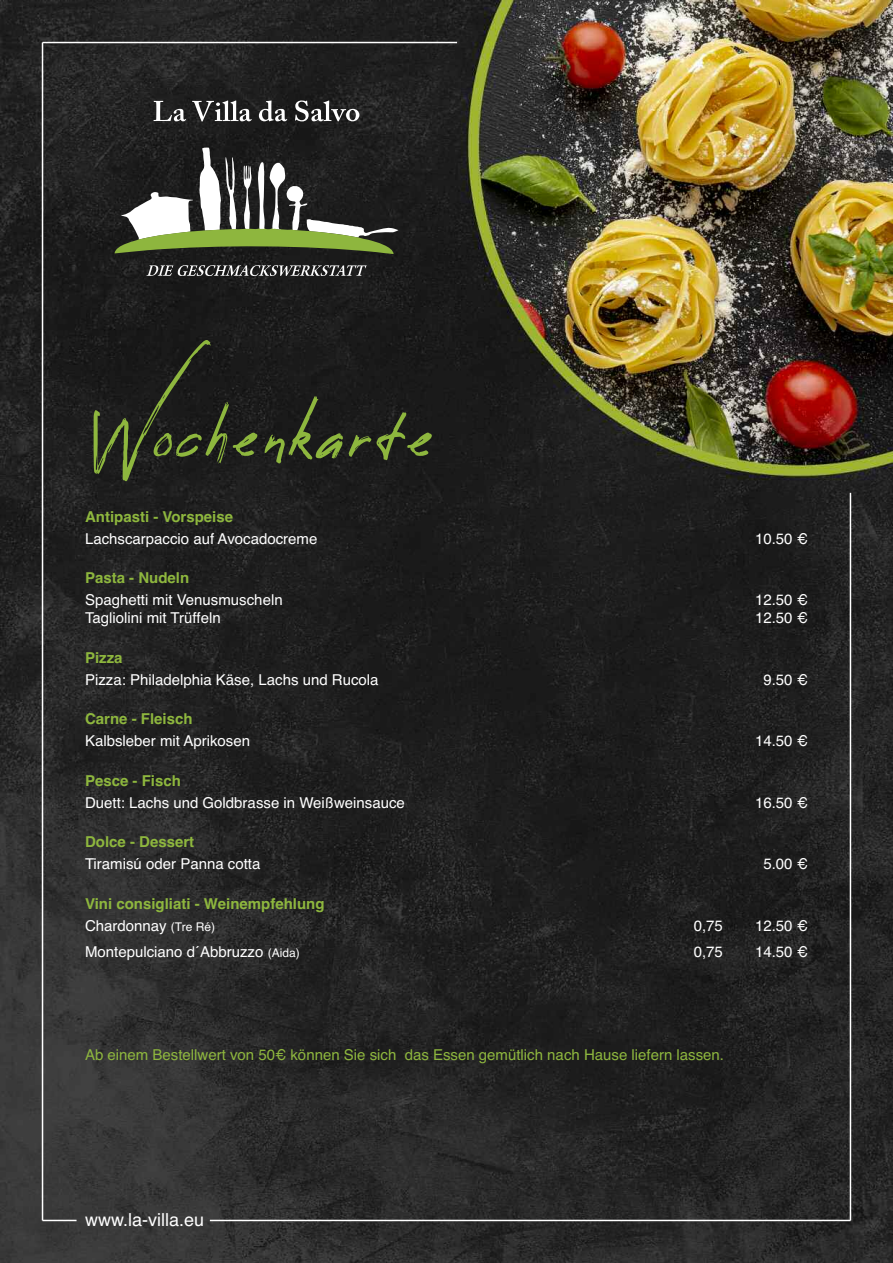
<style>
.page{position:relative;width:893px;height:1263px;background:#fff}
.page>*{position:absolute;margin:0;border:0;box-sizing:border-box;transform-origin:0 0}
.t1{font:54px "Reey";letter-spacing:.1em;color:#8eb73e}
.t2{font:18px "Helvetica";color:#fff}
.t3{font:15px "Helvetica";color:#fff}
.t4{font:700 15px/22.2px "Helvetica";color:#8eb73e}
.t5{font:15px "Helvetica";color:#8eb73e}
.s1{font-weight:400;color:#fff}
.s2{font-weight:400;font-size:12px;color:#fff}
.s3{font-size:12px}
</style>
<div class="page">
<img style="left:0;top:0;width:893px;height:1263px">
<svg style="left:154px;top:101px;width:32px;height:20px"></svg>
<svg style="left:192px;top:101px;width:60px;height:21px"></svg>
<svg style="left:259px;top:101px;width:28px;height:20px"></svg>
<svg style="left:295px;top:101px;width:64px;height:20px"></svg>
<svg style="left:115px;top:148px;width:283px;height:106px"></svg>
<svg style="left:146px;top:265px;width:221px;height:11px;background:#636363"></svg>
<hr style="left:43px;top:42px;width:414px;height:1px;background:#fff">
<hr style="left:42px;top:43px;width:1px;height:1177px;background:#fff">
<hr style="left:210px;top:1220px;width:640px;height:1px;background:#fff">
<hr style="left:43px;top:1220px;width:34px;height:1px;background:#fff">
<hr style="left:850px;top:493px;width:1px;height:727px;background:#fff">
<h1 class="t1" style="left:85px;top:409px;width:348px">Wochenkarte</h1>
<p class="t4" style="left:85px;top:505px;width:150px">Antipasti - Vorspeise</p>
<p class="t3" style="left:85px;top:530px;width:234px">Lachscarpaccio auf Avocadocreme</p>
<p class="t3" style="left:755px;top:530px;width:54px">10.50 €</p>
<p class="t4" style="left:85px;top:567px;width:106px">Pasta - Nudeln</p>
<p class="t3" style="left:85px;top:591px;width:199px">Spaghetti mit Venusmuscheln</p>
<p class="t3" style="left:755px;top:591px;width:54px">12.50 €</p>
<p class="t3" style="left:85px;top:609px;width:137px">Tagliolini mit Trüffeln</p>
<p class="t3" style="left:755px;top:609px;width:54px">12.50 €</p>
<p class="t4" style="left:85px;top:646px;width:39px">Pizza</p>
<p class="t3" style="left:85px;top:671px;width:295px">Pizza: Philadelphia Käse, Lachs und Rucola</p>
<p class="t3" style="left:763px;top:671px;width:46px">9.50 €</p>
<p class="t4" style="left:85px;top:708px;width:109px">Carne - Fleisch</p>
<p class="t3" style="left:85px;top:732px;width:167px">Kalbsleber mit Aprikosen</p>
<p class="t3" style="left:755px;top:732px;width:54px">14.50 €</p>
<p class="t4" style="left:85px;top:769px;width:97px">Pesce - Fisch</p>
<p class="t3" style="left:85px;top:794px;width:321px">Duett: Lachs und Goldbrasse in Weißweinsauce</p>
<p class="t3" style="left:755px;top:794px;width:54px">16.50 €</p>
<p class="t4" style="left:85px;top:831px;width:111px">Dolce - Dessert</p>
<p class="t3" style="left:85px;top:855px;width:177px">Tiramisú oder Panna cotta</p>
<p class="t3" style="left:763px;top:855px;width:46px">5.00 €</p>
<p class="t4" style="left:85px;top:892px;width:241px">Vini consigliati - Weinempfehlung<br><span class="s1">Chardonnay</span> <span class="s2">(Tre Ré)</span></p>
<p class="t3" style="left:694px;top:917px;width:31px">0,75</p>
<p class="t3" style="left:755px;top:917px;width:54px">12.50 €</p>
<p class="t3" style="left:85px;top:943px;width:216px">Montepulciano d´Abbruzzo <span class="s3">(Aida)</span></p>
<p class="t3" style="left:694px;top:943px;width:31px">0,75</p>
<p class="t3" style="left:755px;top:943px;width:54px">14.50 €</p>
<p class="t5" style="left:85px;top:1046px;width:640px">Ab einem Bestellwert von 50€ können Sie sich das Essen gemütlich nach Hause liefern lassen.</p>
<p class="t2" style="left:85px;top:1209px;width:121px">www.la-villa.eu</p>
</div>
